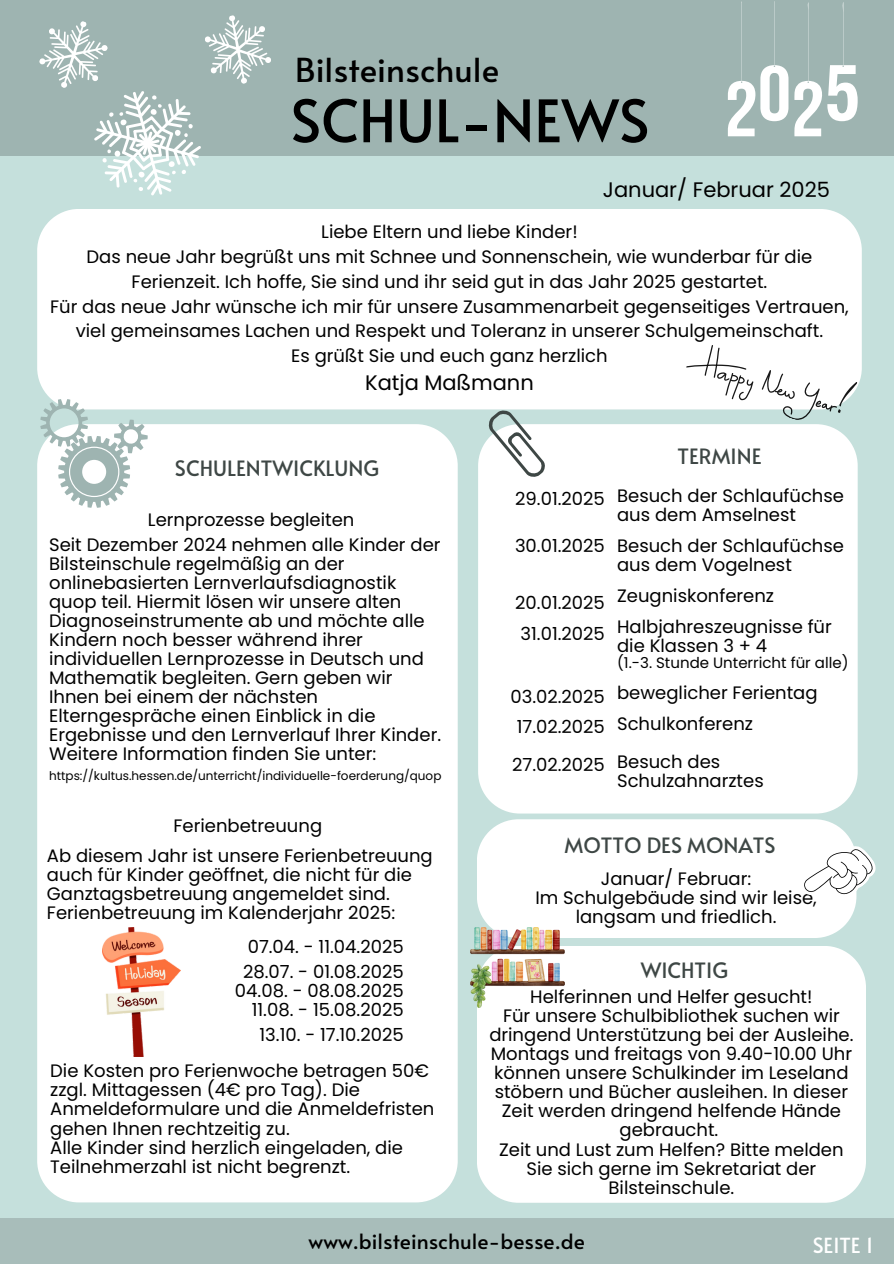
<style>
.page{position:relative;width:894px;height:1264px;background:#fff}
.page>*{position:absolute;margin:0;border:0;box-sizing:border-box;transform-origin:0 0}
.t1{font:58.35px "Alata";color:#000}
.t2{font:33px "Alata";color:#000}
.t3{font:21px "Alata";color:#3e4745}
.t4{font:21px "Poppins";color:#000}
.t5{font:21px "Alata";color:#000}
.t6{font:20.85px "Alata";color:#fff}
.t7{font:18px/19.2px "Poppins";color:#000}
.t8{font:15px "Poppins";color:#000}
.t9{font:12px "Poppins";color:#000}
</style>
<div class="page">
<div style="left:0;top:0;width:893px;height:1263px;background:#c5e0dc"></div>
<div style="left:0;top:0;width:893px;height:155px;background:#9eb4b1"></div>
<div style="left:0;top:1217px;width:893px;height:46px;background:#a8bdba"></div>
<div style="left:477px;top:819px;width:374px;height:119px;background:#fff"></div>
<div style="left:478px;top:424px;width:379px;height:389px;background:#fff"></div>
<div style="left:37px;top:424px;width:420px;height:778px;background:#fff"></div>
<svg style="left:487px;top:409px;width:59px;height:69px"></svg>
<div style="left:37px;top:209px;width:824px;height:200px;background:#fff"></div>
<svg style="left:34px;top:15px;width:240px;height:180px"></svg>
<svg style="left:685px;top:345px;width:68px;height:57px;background:#eaeaea"></svg>
<svg style="left:761px;top:369px;width:96px;height:51px"></svg>
<svg style="left:727px;top:1px;width:130px;height:135px"></svg>
<div style="left:477px;top:946px;width:388px;height:256px;background:#fff"></div>
<svg style="left:794px;top:834px;width:82px;height:83px"></svg>
<img style="left:470px;top:927px;width:94px;height:80px">
<svg style="left:40px;top:399px;width:107px;height:109px"></svg>
<img style="left:103px;top:927px;width:77px;height:129px">
<h2 class="t2" style="left:295px;top:46px;width:206px">Bilsteinschule</h2>
<p class="t1" style="left:290px;top:78px;width:360px">SCHUL-NEWS</p>
<p class="t4" style="left:602px;top:175px;width:228px">Januar/ Februar 2025</p>
<p class="t7" style="left:50px;top:220px;width:800px;line-height:24.8px;text-align:center">Liebe Eltern und liebe Kinder!<br>Das neue Jahr begrüßt uns mit Schnee und Sonnenschein, wie wunderbar für die Ferienzeit. Ich hoffe, Sie sind und ihr seid gut in das Jahr 2025 gestartet.<br>Für das neue Jahr wünsche ich mir für unsere Zusammenarbeit gegenseitiges Vertrauen, viel gemeinsames Lachen und Respekt und Toleranz in unserer Schulgemeinschaft.<br>Es grüßt Sie und euch ganz herzlich</p>
<p class="t4" style="left:365px;top:368px;width:170px">Katja Maßmann</p>
<h4 class="t3" style="left:175px;top:453px;width:206px">SCHULENTWICKLUNG</h4>
<h5 class="t7" style="left:148px;top:510px;width:208px">Lernprozesse begleiten</h5>
<h5 class="t7" style="left:49px;top:535px;width:393px">Seit Dezember 2024 nehmen alle Kinder der Bilsteinschule regelmäßig an der onlinebasierten Lernverlaufsdiagnostik quop teil. Hiermit lösen wir unsere alten Diagnoseinstrumente ab und möchte alle Kindern noch besser während ihrer individuellen Lernprozesse in Deutsch und Mathematik begleiten. Gern geben wir Ihnen bei einem der nächsten Elterngespräche einen Einblick in die Ergebnisse und den Lernverlauf Ihrer Kinder.<br>Weitere Information finden Sie unter:</h5>
<h5 class="t9" style="left:49px;top:767px;width:393px">https://kultus.hessen.de/unterricht/individuelle-foerderung/quop</h5>
<h5 class="t7" style="left:173px;top:816px;width:150px">Ferienbetreuung</h5>
<h5 class="t7" style="left:47px;top:846px;width:387px">Ab diesem Jahr ist unsere Ferienbetreuung auch für Kinder geöffnet, die nicht für die Ganztagsbetreuung angemeldet sind.<br>Ferienbetreuung im Kalenderjahr 2025:</h5>
<h5 class="t7" style="left:247px;top:936px;width:157px">07.04. - 11.04.2025</h5>
<h5 class="t7" style="left:235px;top:961px;width:170px;text-align:right">28.07. - 01.08.2025<br>04.08. - 08.08.2025<br>11.08. - 15.08.2025</h5>
<h5 class="t7" style="left:259px;top:1024px;width:146px">13.10. - 17.10.2025</h5>
<h5 class="t7" style="left:50px;top:1061px;width:385px">Die Kosten pro Ferienwoche betragen 50€ zzgl. Mittagessen (4€ pro Tag). Die Anmeldeformulare und die Anmeldefristen gehen Ihnen rechtzeitig zu.<br>Alle Kinder sind herzlich eingeladen, die Teilnehmerzahl ist nicht begrenzt.</h5>
<h3 class="t7" style="left:515px;top:489px;width:91px">29.01.2025</h3>
<h5 class="t7" style="left:515px;top:536px;width:91px">30.01.2025</h5>
<p class="t7" style="left:515px;top:593px;width:91px">20.01.2025</p>
<p class="t7" style="left:520px;top:624px;width:86px">31.01.2025</p>
<h5 class="t7" style="left:510px;top:686px;width:96px">03.02.2025</h5>
<h5 class="t7" style="left:516px;top:716px;width:90px">17.02.2025</h5>
<p class="t7" style="left:512px;top:754px;width:94px">27.02.2025</p>
<p class="t3" style="left:677px;top:441px;width:85px">TERMINE</p>
<h5 class="t7" style="left:617px;top:486px;width:228px">Besuch der Schlaufüchse aus dem Amselnest</h5>
<h5 class="t7" style="left:617px;top:536px;width:228px">Besuch der Schlaufüchse aus dem Vogelnest</h5>
<h5 class="t7" style="left:617px;top:586px;width:158px">Zeugniskonferenz</h5>
<h5 class="t7" style="left:617px;top:617px;width:216px">Halbjahreszeugnisse für die Klassen 3 + 4</h5>
<h5 class="t8" style="left:617px;top:652px;width:233px">(1.-3. Stunde Unterricht für alle)</h5>
<h3 class="t7" style="left:617px;top:683px;width:202px">beweglicher Ferientag</h3>
<h5 class="t7" style="left:617px;top:714px;width:137px">Schulkonferenz</h5>
<h5 class="t7" style="left:617px;top:752px;width:148px">Besuch des<br>Schulzahnarztes</h5>
<p class="t3" style="left:564px;top:829px;width:212px">MOTTO DES MONATS</p>
<h1 class="t7" style="left:535px;top:869px;width:283px;text-align:center">Januar/ Februar:<br>Im Schulgebäude sind wir leise, langsam und friedlich.</h1>
<h5 class="t3" style="left:640px;top:954px;width:89px">WICHTIG</h5>
<h5 class="t7" style="left:489px;top:986px;width:365px;text-align:center">Helferinnen und Helfer gesucht!<br>Für unsere Schulbibliothek suchen wir dringend Unterstützung bei der Ausleihe.<br>Montags und freitags von 9.40-10.00 Uhr können unsere Schulkinder im Leseland stöbern und Bücher ausleihen. In dieser Zeit werden dringend helfende Hände gebraucht.<br>Zeit und Lust zum Helfen? Bitte melden Sie sich gerne im Sekretariat der Bilsteinschule.</h5>
<p class="t5" style="left:308px;top:1226px;width:278px">www.bilsteinschule-besse.de</p>
<p class="t6" style="left:812px;top:1230px;width:62px">SEITE 1</p>
</div>
